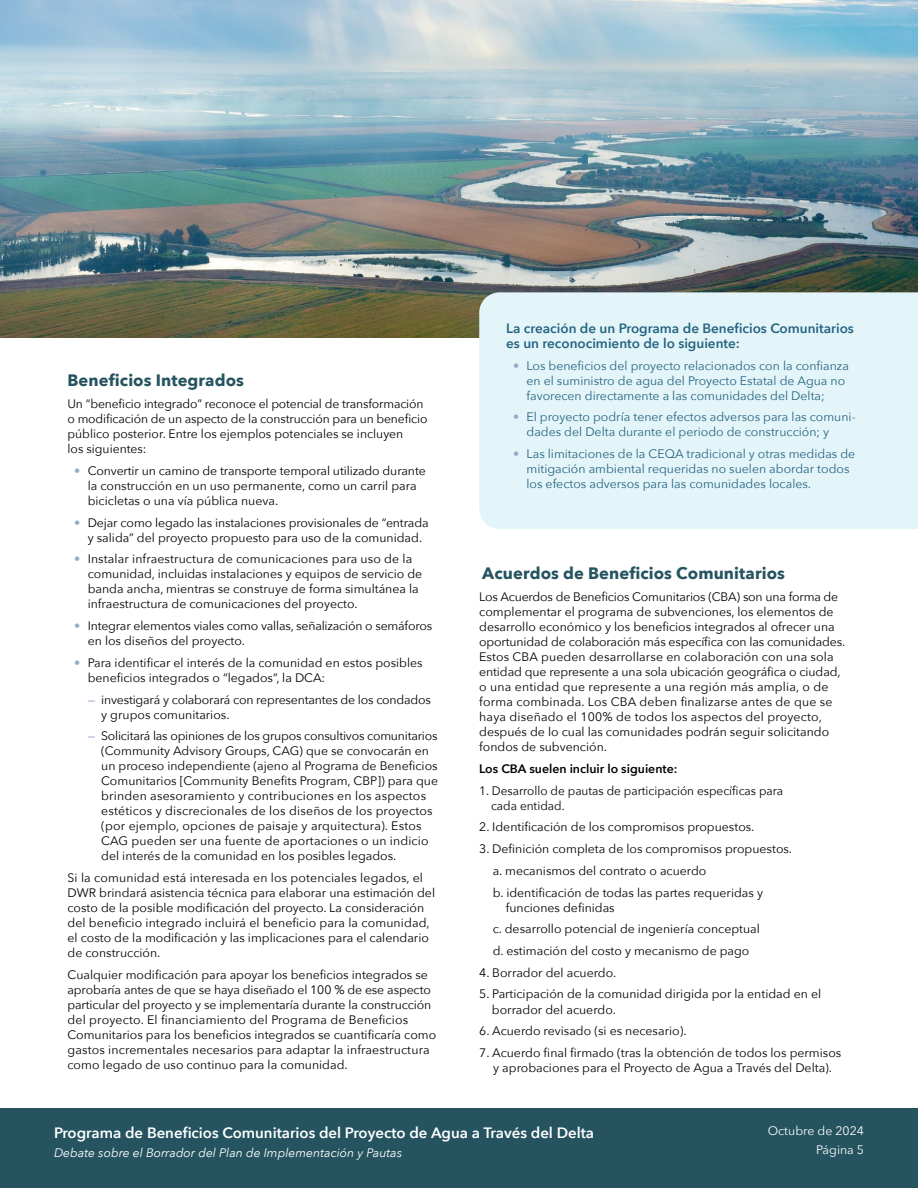
<style>
.page{position:relative;width:918px;height:1188px;background:#fff}
.page>*{position:absolute;margin:0;border:0;box-sizing:border-box;transform-origin:0 0}
.body{font:700 16.5px "Avenir Next";letter-spacing:.005em;color:#255360}
.t1{font:600 15px "Avenir Next";color:#fff}
.body-2{font:600 13.5px/15px "Avenir Next";color:#246380}
.body-3{font:12.3px/15px "Avenir Next";color:#000}
.t2{font:12.3px/15px "Avenir Next";color:#246380}
.body-4{font:12.3px/15px "Avenir Next";color:#000;scale:.96 1}
.t3{font:italic 12.3px "Avenir Next";color:#fff}
.body-5{font:600 12.3px "Avenir Next";color:#000}
.body-6{font:12.3px "Avenir Next";color:#fff}
.s1{color:#95abcc}
.s2{font-weight:500;color:#95abcc}
</style>
<div class="page">
<img style="left:0;top:0;width:918px;height:338px">
<div style="left:0;top:1108px;width:918px;height:80px;background:#255360"></div>
<div style="left:479px;top:292px;width:439px;height:237px;background:#e4f5fa"></div>
<h3 class="body" style="left:68px;top:366px;width:178px">Beneficios Integrados</h3>
<p class="body-3" style="left:68px;top:396px;width:361px">Un “beneficio integrado” reconoce el potencial de transformación o modificación de un aspecto de la construcción para un beneficio público posterior. Entre los ejemplos potenciales se incluyen<br>los siguientes:</p>
<p class="body-3" style="left:88px;top:463px;width:340px;text-indent:-14px"><span class="s1">•</span> Convertir un camino de transporte temporal utilizado durante la construcción en un uso permanente, como un carril para bicicletas o una vía pública nueva.</p>
<p class="body-3" style="left:74px;top:514px;width:356px;text-align:center"><span class="s1">•</span> Dejar como legado las instalaciones provisionales de “entrada y salida” del proyecto propuesto para uso de la comunidad.</p>
<p class="body-3" style="left:88px;top:551px;width:336px;text-indent:-14px"><span class="s1">•</span> Instalar infraestructura de comunicaciones para uso de la comunidad, incluidas instalaciones y equipos de servicio de banda ancha, mientras se construye de forma simultánea la infraestructura de comunicaciones del proyecto.</p>
<p class="body-3" style="left:88px;top:618px;width:346px;text-indent:-14px"><span class="s1">•</span> Integrar elementos viales como vallas, señalización o semáforos en los diseños del proyecto.</p>
<p class="body-3" style="left:88px;top:655px;width:336px;text-indent:-14px"><span class="s1">•</span> Para identificar el interés de la comunidad en estos posibles beneficios integrados o “legados”, la DCA:</p>
<p class="body-3" style="left:101px;top:691px;width:331px;text-indent:-14px"><span class="s2">—</span> investigará y colaborará con representantes de los condados y grupos comunitarios.</p>
<p class="body-3" style="left:101px;top:728px;width:338px;text-indent:-14px"><span class="s2">—</span> Solicitará las opiniones de los grupos consultivos comunitarios (Community Advisory Groups, CAG) que se convocarán en un proceso independiente (ajeno al Programa de Beneficios Comunitarios [Community Benefits Program, CBP]) para que brinden asesoramiento y contribuciones en los aspectos estéticos y discrecionales de los diseños de los proyectos (por ejemplo, opciones de paisaje y arquitectura). Estos CAG pueden ser una fuente de aportaciones o un indicio del interés de la comunidad en los posibles legados.</p>
<p class="body-3" style="left:68px;top:870px;width:369px">Si la comunidad está interesada en los potenciales legados, el DWR brindará asistencia técnica para elaborar una estimación del costo de la posible modificación del proyecto. La consideración del beneficio integrado incluirá el beneficio para la comunidad, el costo de la modificación y las implicaciones para el calendario de construcción.</p>
<p class="body-3" style="left:68px;top:967px;width:370px">Cualquier modificación para apoyar los beneficios integrados se aprobaría antes de que se haya diseñado el 100 % de ese aspecto particular del proyecto y se implementaría durante la construcción del proyecto. El financiamiento del Programa de Beneficios Comunitarios para los beneficios integrados se cuantificaría como gastos incrementales necesarios para adaptar la infraestructura como legado de uso continuo para la comunidad.</p>
<p class="body-2" style="left:506px;top:320px;width:349px">La creación de un Programa de Beneficios Comunitarios es un reconocimiento de lo siguiente:</p>
<p class="t2" style="left:526px;top:357px;width:324px;text-indent:-14px"><span class="s1">•</span> Los beneficios del proyecto relacionados con la confianza en el suministro de agua del Proyecto Estatal de Agua no favorecen directamente a las comunidades del Delta;</p>
<p class="t2" style="left:526px;top:409px;width:331px;text-indent:-14px"><span class="s1">•</span> El proyecto podría tener efectos adversos para las comuni&shy;dades del Delta durante el periodo de construcción; y</p>
<p class="t2" style="left:526px;top:446px;width:330px;text-indent:-14px"><span class="s1">•</span> Las limitaciones de la CEQA tradicional y otras medidas de mitigación ambiental requeridas no suelen abordar todos los efectos adversos para las comunidades locales.</p>
<p class="body" style="left:482px;top:559px;width:304px">Acuerdos de Beneficios Comunitarios</p>
<p class="body-3" style="left:479px;top:589px;width:368px">Los Acuerdos de Beneficios Comunitarios (CBA) son una forma de complementar el programa de subvenciones, los elementos de desarrollo económico y los beneficios integrados al ofrecer una oportunidad de colaboración más específica con las comunidades.<br>Estos CBA pueden desarrollarse en colaboración con una sola entidad que represente a una sola ubicación geográfica o ciudad, o una entidad que represente a una región más amplia, o de forma combinada. Los CBA deben finalizarse antes de que se haya diseñado el 100% de todos los aspectos del proyecto, después de lo cual las comunidades podrán seguir solicitando fondos de subvención.</p>
<p class="body-5" style="left:479px;top:758px;width:200px">Los CBA suelen incluir lo siguiente:</p>
<p class="body-4" style="left:491px;top:782px;width:306px;text-indent:-12px">1. Desarrollo de pautas de participación específicas para cada entidad.</p>
<p class="body-3" style="left:479px;top:819px;width:277px">2. Identificación de los compromisos propuestos.</p>
<p class="body-3" style="left:479px;top:841px;width:314px">3. Definición completa de los compromisos propuestos.</p>
<p class="body-3" style="left:493px;top:862px;width:215px">a. mecanismos del contrato o acuerdo</p>
<p class="body-3" style="left:506px;top:884px;width:259px;text-indent:-13px">b. identificación de todas las partes requeridas y funciones definidas</p>
<p class="body-3" style="left:493px;top:921px;width:269px">c. desarrollo potencial de ingeniería conceptual</p>
<p class="body-3" style="left:493px;top:943px;width:258px">d. estimación del costo y mecanismo de pago</p>
<p class="body-3" style="left:479px;top:964px;width:139px">4. Borrador del acuerdo.</p>
<p class="body-3" style="left:492px;top:986px;width:331px;text-indent:-13px">5. Participación de la comunidad dirigida por la entidad en el borrador del acuerdo.</p>
<p class="body-3" style="left:479px;top:1023px;width:209px">6. Acuerdo revisado (si es necesario).</p>
<p class="body-3" style="left:479px;top:1045px;width:364px;text-align:center">7. Acuerdo final firmado (tras la obtención de todos los permisos y aprobaciones para el Proyecto de Agua a Través del Delta).</p>
<p class="t1" style="left:54px;top:1120px;width:542px">Programa de Beneficios Comunitarios del Proyecto de Agua a Través del Delta</p>
<p class="t3" style="left:54px;top:1142px;width:350px">Debate sobre el Borrador del Plan de Implementación y Pautas</p>
<p class="body-6" style="left:768px;top:1121px;width:98px">Octubre de 2024</p>
<p class="body-6" style="left:816px;top:1140px;width:49px">Página 5</p>
</div>
